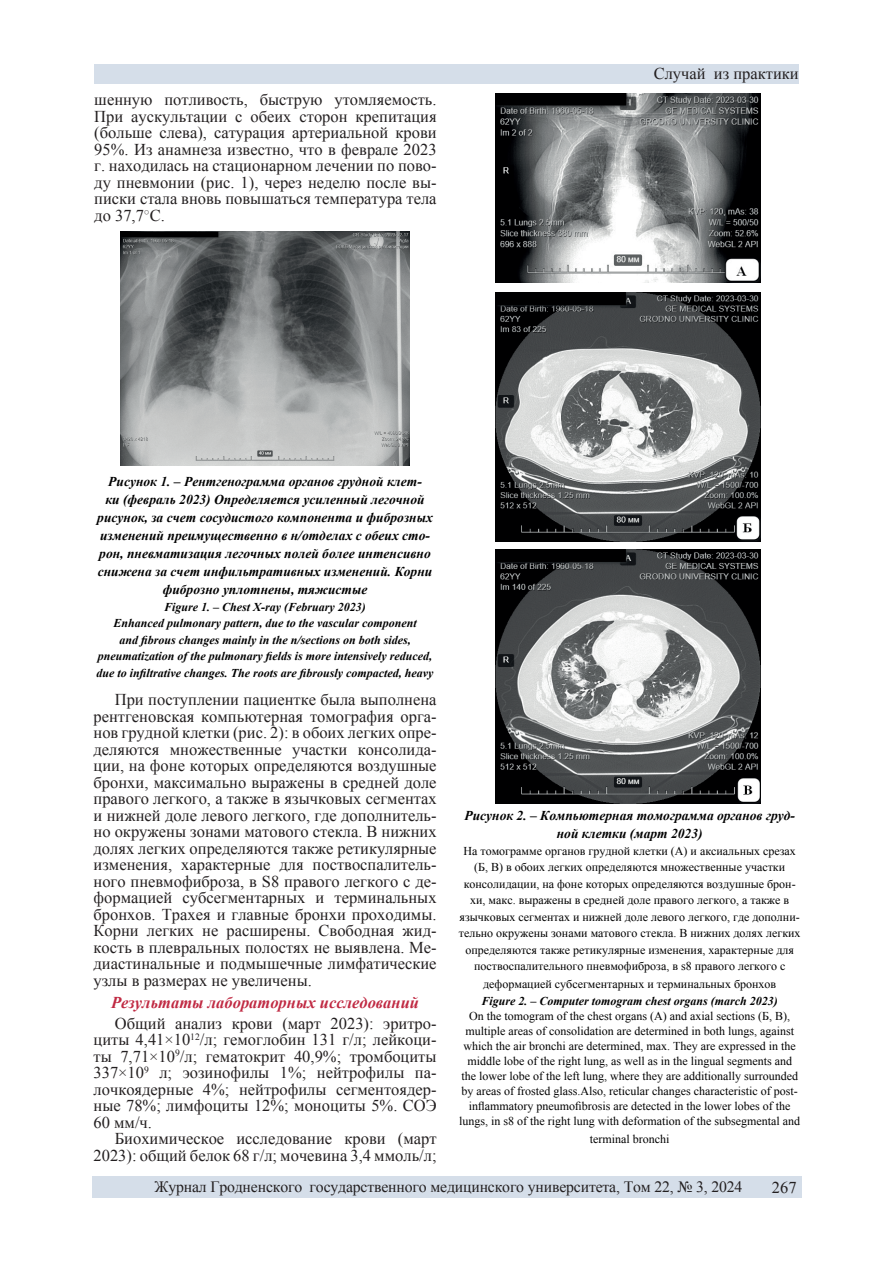
<style>
.page{position:relative;width:893px;height:1263px;background:#fff}
.page>*{position:absolute;margin:0;border:0;box-sizing:border-box;transform-origin:0 0}
.t1{font:16.5px/16.5px "Times New Roman";color:#231f20;text-align:justify}
.t2{font:italic 700 16.5px "Times New Roman";color:#c02a43}
.t3{font:15.75px "Times New Roman";letter-spacing:-.01em;color:#231f20}
.t4{font:italic 700 13.5px/18px "Times New Roman";color:#000001;text-align:center}
.t5{font:12px/16.5px "Times New Roman";color:#000001;text-align:center}
.t6{font:italic 700 12px/16.5px "Times New Roman";color:#000001;text-align:center}
</style>
<div class="page">
<div style="left:94px;top:65px;width:705px;height:19px;background:#d5dee9"></div>
<div style="left:92px;top:1176px;width:709px;height:22px;background:#d5dee9"></div>
<img style="left:120px;top:231px;width:289px;height:234px">
<img style="left:496px;top:94px;width:265px;height:189px">
<img style="left:496px;top:292px;width:265px;height:249px">
<img style="left:496px;top:549px;width:265px;height:255px">
<p class="t1" style="left:94px;top:91px;width:344px">шенную потливость, быструю утомляемость.<br>При аускультации с обеих сторон крепитация (больше слева), сатурация артериальной крови 95%. Из анамнеза известно, что в феврале 2023 г. находилась на стационарном лечении по пово&shy;ду пневмонии (рис. 1), через неделю после вы&shy;писки стала вновь повышаться температура тела до 37,7<sup>○</sup>С.</p>
<p class="t1" style="left:654px;top:65px;width:146px">Случай из практики</p>
<p class="t4" style="left:97px;top:472px;width:337px">Рисунок 1. – Рентгенограмма органов грудной клет-<br>ки (февраль 2023) Определяется усиленный легочной рисунок, за счет сосудистого компонента и фиброзных изменений преимущественно в н/отделах с обеих сто&shy;рон, пневматизация легочных полей более интенсивно снижена за счет инфильтративных изменений. Корни фиброзно уплотнены, тяжистые</p>
<p class="t6" style="left:97px;top:598px;width:339px">Figure 1. – Chest X-ray (February 2023)<br>Enhanced pulmonary pattern, due to the vascular component<br>and fibrous changes mainly in the n/sections on both sides, pneumatization of the pulmonary fields is more intensively reduced, due to infiltrative changes. The roots are fibrously compacted, heavy</p>
<p class="t1" style="left:94px;top:691px;width:345px;text-indent:21px">При поступлении пациентке была выполнена рентгеновская компьютерная томография орга&shy;нов грудной клетки (рис. 2): в обоих легких опре&shy;деляются множественные участки консолида&shy;ции, на фоне которых определяются воздушные бронхи, максимально выражены в средней доле правого легкого, а также в язычковых сегментах и нижней доле левого легкого, где дополнитель&shy;но окружены зонами матового стекла. В нижних долях легких определяются также ретикулярные изменения, характерные для поствоспалитель&shy;ного пневмофиброза, в S8 правого легкого с де&shy;формацией субсегментарных и терминальных бронхов. Трахея и главные бронхи проходимы.<br>Корни легких не расширены. Свободная жид&shy;кость в плевральных полостях не выявлена. Ме&shy;диастинальные и подмышечные лимфатические узлы в размерах не увеличены.</p>
<p class="t2" style="left:111px;top:991px;width:309px">Результаты лабораторных исследований</p>
<p class="t1" style="left:94px;top:1015px;width:345px;text-indent:21px">Общий анализ крови (март 2023): эритро&shy;циты 4,41×10<sup>12</sup>/л; гемоглобин 131 г/л; лейкоци&shy;ты 7,71×10<sup>9</sup>/л; гематокрит 40,9%; тромбоциты 337×10<sup>9</sup> л; эозинофилы 1%; нейтрофилы па&shy;лочкоядерные 4%; нейтрофилы сегментоядер&shy;ные 78%; лимфоциты 12%; моноциты 5%. СОЭ 60 мм/ч.</p>
<p class="t1" style="left:94px;top:1130px;width:345px;text-align:right">Биохимическое исследование крови (март<br>2023): общий белок 68 г/л; мочевина 3,4 ммоль/л;</p>
<p class="t4" style="left:464px;top:806px;width:332px">Рисунок 2. – Компьютерная томограмма органов груд&shy;ной клетки (март 2023)</p>
<p class="t5" style="left:459px;top:842px;width:343px">На томограмме органов грудной клетки (А) и аксиальных срезах (Б, В) в обоих легких определяются множественные участки консолидации, на фоне которых определяются воздушные брон&shy;хи, макс. выражены в средней доле правого легкого, а также в язычковых сегментах и нижней доле левого легкого, где дополни&shy;тельно окружены зонами матового стекла. В нижних долях легких определяются также ретикулярные изменения, характерные для поствоспалительного пневмофиброза, в s8 правого легкого с</p>
<p class="t5" style="left:483px;top:976px;width:295px">деформацией субсегментарных и терминальных бронхов</p>
<p class="t6" style="left:481px;top:992px;width:298px">Figure 2. – Computer tomogram chest organs (march 2023)</p>
<p class="t5" style="left:459px;top:1008px;width:342px;line-height:15px">On the tomogram of the chest organs (A) and axial sections (Б, В), multiple areas of consolidation are determined in both lungs, against which the air bronchi are determined, max. They are expressed in the middle lobe of the right lung, as well as in the lingual segments and the lower lobe of the left lung, where they are additionally surrounded by areas of frosted glass.Also, reticular changes characteristic of post&shy;inflammatory pneumofibrosis are detected in the lower lobes of the lungs, in s8 of the right lung with deformation of the subsegmental and</p>
<p class="t5" style="left:590px;top:1130px;width:81px">terminal bronchi</p>
<p class="t3" style="left:154px;top:1176px;width:589px">Журнал Гродненского государственного медицинского университета, Том 22, № 3, 2024</p>
<p class="t1" style="left:772px;top:1178px;width:26px">267</p>
</div>
